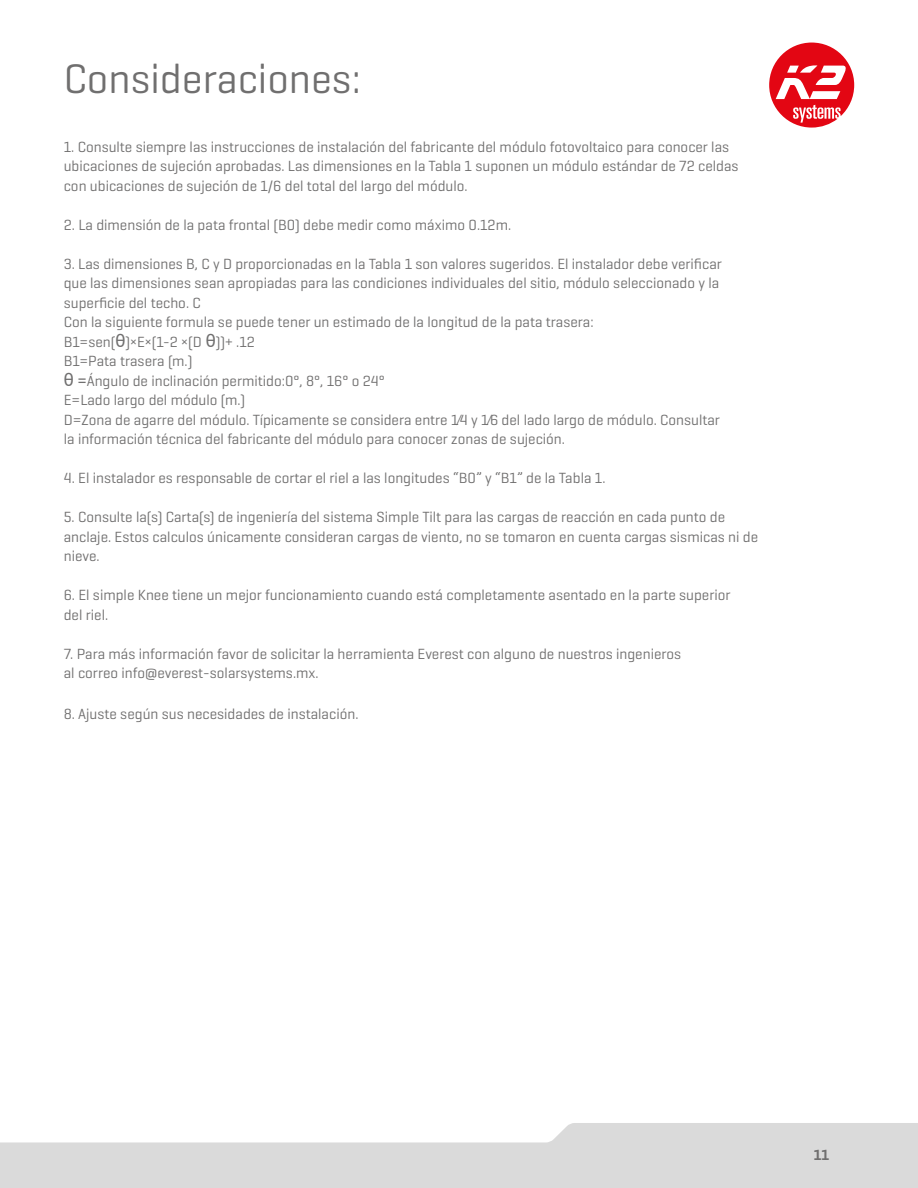
<style>
.page{position:relative;width:918px;height:1188px;background:#fff}
.page>*{position:absolute;margin:0;border:0;box-sizing:border-box;transform-origin:0 0}
.t1{font:42px "K2 Geogrotesque";color:#706f6f}
.t2{font:15px/19.5px "K2 Geogrotesque";color:#706f6f}
.t3{font:600 15px "K2 Geogrotesque";color:#706f6f}
.s1{font-family:"Arial";font-size:18px}
.s2{font-family:"Arial"}
</style>
<div class="page">
<svg style="left:0;top:1123px;width:918px;height:65px;fill:#dadada"></svg>
<svg style="left:769px;top:43px;width:85px;height:85px"></svg>
<h1 class="t1" style="left:64px;top:53px;width:299px">Consideraciones:</h1>
<p class="t2" style="left:64px;top:136px;width:676px">1. Consulte siempre las instrucciones de instalación del fabricante del módulo fotovoltaico para conocer las ubicaciones de sujeción aprobadas. Las dimensiones en la Tabla 1 suponen un módulo estándar de 72 celdas con ubicaciones de sujeción de 1/6 del total del largo del módulo.</p>
<p class="t2" style="left:64px;top:214px;width:449px">2. La dimensión de la pata frontal (B0) debe medir como máximo 0.12m.</p>
<p class="t2" style="left:64px;top:253px;width:660px">3. Las dimensiones B, C y D proporcionadas en la Tabla 1 son valores sugeridos. El instalador debe verificar que las dimensiones sean apropiadas para las condiciones individuales del sitio, módulo seleccionado y la superficie del techo. C<br>Con la siguiente formula se puede tener un estimado de la longitud de la pata trasera:<br>B1=sen(<span class="s1">θ</span>)×E×(1-2 ×(D <span class="s1">θ</span>))+ .12<br>B1=Pata trasera (m.)<br><span class="s1">θ</span> <span class="s2">=</span>Ángulo de inclinación permitido:0°, 8°, 16° o 24°<br>E=Lado largo del módulo (m.)<br>D=Zona de agarre del módulo. Típicamente se considera entre 1∕4 y 1∕6 del lado largo de módulo. Consultar la información técnica del fabricante del módulo para conocer zonas de sujeción.</p>
<p class="t2" style="left:64px;top:468px;width:543px">4. El instalador es responsable de cortar el riel a las longitudes “B0” y “B1” de la Tabla 1.</p>
<p class="t2" style="left:64px;top:507px;width:696px">5. Consulte la(s) Carta(s) de ingeniería del sistema Simple Tilt para las cargas de reacción en cada punto de anclaje. Estos calculos únicamente consideran cargas de viento, no se tomaron en cuenta cargas sismicas ni de nieve.</p>
<p class="t2" style="left:64px;top:585px;width:668px">6. El simple Knee tiene un mejor funcionamiento cuando está completamente asentado en la parte superior del riel.</p>
<p class="t2" style="left:64px;top:643px;width:619px">7. Para más información favor de solicitar la herramienta Everest con alguno de nuestros ingenieros al correo info@everest-solarsystems.mx.</p>
<p class="t2" style="left:64px;top:704px;width:296px">8. Ajuste según sus necesidades de instalación.</p>
<p class="t3" style="left:814px;top:1146px;width:17px">11</p>
</div>
